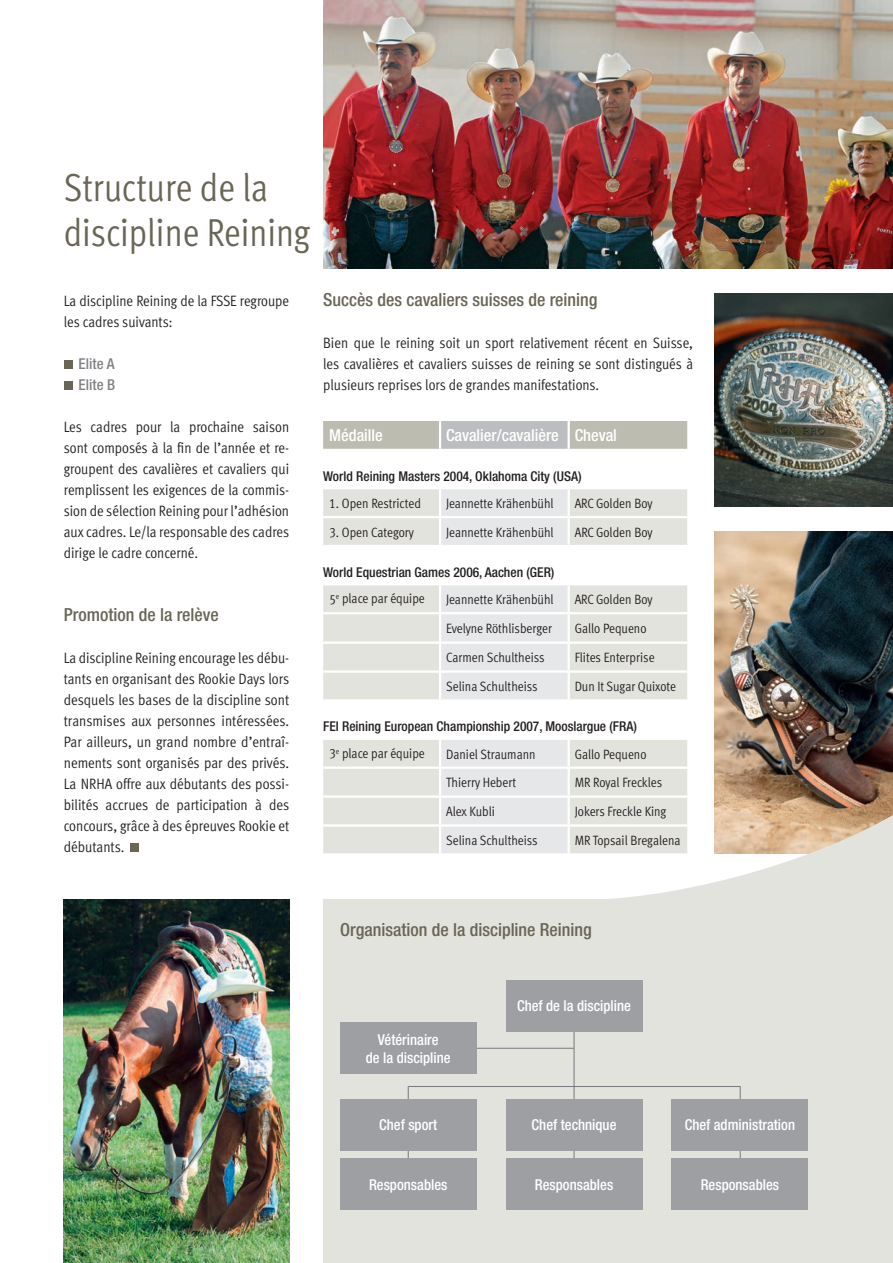
<style>
.page{position:relative;width:893px;height:1263px;background:#fff}
.page>*{position:absolute;margin:0;border:0;box-sizing:border-box;transform-origin:0 0}
.t1{font:39px/45px "Meta Cond Normal LF";color:#696656}
.t2{font:500 condensed 18px "Helvetica Neue LT Std";color:#696656}
.t3{font:500 condensed 16.5px "Helvetica Neue LT Std";color:#fff}
.t4{font:15px/21px "Meta Cond Normal LF";color:#231f20;text-align:justify}
.t5{font:500 condensed 15px/18px "Helvetica Neue LT Std";color:#fff;text-align:center}
.t6{font:500 condensed 15px/21px "Helvetica Neue LT Std";color:#808285}
.t7{font:13.5px "Meta Cond Normal LF";color:#231f20}
.t8{font:500 condensed 13.5px "Helvetica Neue LT Std";color:#231f20}
</style>
<div class="page">
<img style="left:714px;top:532px;width:179px;height:276px">
<div style="left:323px;top:900px;width:561px;height:363px;background:#e3e3de"></div>
<img style="left:714px;top:294px;width:179px;height:212px">
<div style="left:64px;top:360px;width:8px;height:9px;background:#696656"></div>
<div style="left:64px;top:381px;width:8px;height:9px;background:#696656"></div>
<div style="left:131px;top:843px;width:8px;height:9px;background:#696656"></div>
<svg style="left:572px;top:808px;width:321px;height:455px"></svg>
<img style="left:323px;top:0;width:570px;height:268px">
<img style="left:64px;top:900px;width:225px;height:363px">
<div style="left:323px;top:421px;width:364px;height:28px;background:#bdbcb1"></div>
<div style="left:440px;top:421px;width:129px;height:29px;background:#bcbdc0"></div>
<svg style="left:323px;top:489px;width:364px;height:364px;fill:#e3e3de"></svg>
<svg style="left:440px;top:489px;width:129px;height:364px;fill:#e6e7e9"></svg>
<hr style="left:439px;top:421px;width:2px;height:28px;background:#fff">
<hr style="left:568px;top:421px;width:2px;height:28px;background:#fff">
<hr style="left:440px;top:449px;width:129px;height:2px;background:#fff">
<hr style="left:439px;top:489px;width:2px;height:27px;background:#fff">
<hr style="left:568px;top:489px;width:2px;height:27px;background:#fff">
<hr style="left:323px;top:516px;width:117px;height:2px;background:#fff">
<hr style="left:440px;top:516px;width:129px;height:2px;background:#fff">
<hr style="left:439px;top:518px;width:2px;height:27px;background:#fff">
<hr style="left:569px;top:516px;width:118px;height:2px;background:#fff">
<hr style="left:568px;top:518px;width:2px;height:27px;background:#fff">
<hr style="left:323px;top:545px;width:117px;height:2px;background:#fff">
<hr style="left:440px;top:545px;width:129px;height:2px;background:#fff">
<hr style="left:569px;top:545px;width:118px;height:2px;background:#fff">
<hr style="left:323px;top:583px;width:117px;height:2px;background:#fff">
<hr style="left:440px;top:583px;width:129px;height:2px;background:#fff">
<hr style="left:439px;top:585px;width:2px;height:27px;background:#fff">
<hr style="left:569px;top:583px;width:118px;height:2px;background:#fff">
<hr style="left:568px;top:585px;width:2px;height:27px;background:#fff">
<hr style="left:323px;top:612px;width:117px;height:2px;background:#fff">
<hr style="left:440px;top:612px;width:129px;height:2px;background:#fff">
<hr style="left:569px;top:612px;width:118px;height:2px;background:#fff">
<hr style="left:323px;top:641px;width:117px;height:3px;background:#fff">
<hr style="left:440px;top:641px;width:129px;height:3px;background:#fff">
<hr style="left:569px;top:641px;width:118px;height:3px;background:#fff">
<hr style="left:323px;top:670px;width:117px;height:3px;background:#fff">
<hr style="left:440px;top:670px;width:129px;height:3px;background:#fff">
<hr style="left:569px;top:670px;width:118px;height:3px;background:#fff">
<hr style="left:323px;top:699px;width:117px;height:3px;background:#fff">
<hr style="left:440px;top:699px;width:129px;height:3px;background:#fff">
<hr style="left:569px;top:699px;width:118px;height:3px;background:#fff">
<hr style="left:323px;top:738px;width:117px;height:2px;background:#fff">
<hr style="left:440px;top:738px;width:129px;height:2px;background:#fff">
<hr style="left:439px;top:740px;width:2px;height:26px;background:#fff">
<hr style="left:569px;top:738px;width:118px;height:2px;background:#fff">
<hr style="left:568px;top:740px;width:2px;height:26px;background:#fff">
<hr style="left:323px;top:766px;width:117px;height:3px;background:#fff">
<hr style="left:440px;top:766px;width:129px;height:3px;background:#fff">
<hr style="left:569px;top:766px;width:118px;height:3px;background:#fff">
<hr style="left:568px;top:769px;width:2px;height:26px;background:#fff">
<hr style="left:323px;top:795px;width:117px;height:3px;background:#fff">
<hr style="left:440px;top:795px;width:129px;height:3px;background:#fff">
<hr style="left:569px;top:795px;width:118px;height:3px;background:#fff">
<hr style="left:568px;top:798px;width:2px;height:26px;background:#fff">
<hr style="left:323px;top:824px;width:117px;height:3px;background:#fff">
<hr style="left:440px;top:824px;width:129px;height:3px;background:#fff">
<hr style="left:569px;top:824px;width:118px;height:3px;background:#fff">
<hr style="left:568px;top:827px;width:2px;height:26px;background:#fff">
<hr style="left:569px;top:853px;width:118px;height:2px;background:#fff">
<hr style="left:439px;top:614px;width:2px;height:27px;background:#fff">
<hr style="left:568px;top:614px;width:2px;height:27px;background:#fff">
<hr style="left:439px;top:644px;width:2px;height:26px;background:#fff">
<hr style="left:568px;top:644px;width:2px;height:26px;background:#fff">
<hr style="left:439px;top:673px;width:2px;height:26px;background:#fff">
<hr style="left:568px;top:673px;width:2px;height:26px;background:#fff">
<hr style="left:439px;top:769px;width:2px;height:26px;background:#fff">
<hr style="left:439px;top:798px;width:2px;height:26px;background:#fff">
<hr style="left:439px;top:827px;width:2px;height:26px;background:#fff">
<hr style="left:574px;top:1015px;width:1px;height:171px;background:#76787b">
<hr style="left:408px;top:1086px;width:1px;height:94px;background:#76787b">
<hr style="left:740px;top:1086px;width:1px;height:94px;background:#76787b">
<hr style="left:408px;top:1086px;width:332px;height:1px;background:#76787b">
<hr style="left:408px;top:1048px;width:166px;height:1px;background:#76787b">
<div style="left:506px;top:980px;width:136px;height:51px;background:#9d9fa2"></div>
<div style="left:340px;top:1099px;width:136px;height:51px;background:#9d9fa2"></div>
<div style="left:506px;top:1099px;width:136px;height:51px;background:#9d9fa2"></div>
<div style="left:672px;top:1099px;width:136px;height:51px;background:#9d9fa2"></div>
<div style="left:340px;top:1159px;width:136px;height:51px;background:#9d9fa2"></div>
<div style="left:506px;top:1159px;width:136px;height:51px;background:#9d9fa2"></div>
<div style="left:672px;top:1159px;width:136px;height:51px;background:#9d9fa2"></div>
<div style="left:340px;top:1023px;width:136px;height:51px;background:#9d9fa2"></div>
<h1 class="t1" style="left:64px;top:165px;width:248px">Structure de la discipline Reining</h1>
<p class="t4" style="left:64px;top:290px;width:227px">La discipline Reining de la FSSE regroupe les cadres suivants:</p>
<p class="t6" style="left:79px;top:353px;width:38px">Elite A<br>Elite B</p>
<p class="t4" style="left:64px;top:416px;width:227px">Les cadres pour la prochaine saison sont composés à la fin de l’année et re&shy;groupent des cavalières et cavaliers qui remplissent les exigences de la commis&shy;sion de sélection Reining pour l’adhésion aux cadres. Le/la responsable des cadres dirige le cadre concerné.</p>
<p class="t2" style="left:64px;top:604px;width:157px">Promotion de la relève</p>
<p class="t4" style="left:64px;top:647px;width:227px">La discipline Reining encourage les débu&shy;tants en organisant des Rookie Days lors desquels les bases de la discipline sont transmises aux personnes intéressées.<br>Par ailleurs, un grand nombre d’entraî&shy;nements sont organisés par des privés.<br>La N RHA offre aux débutants des possi&shy;bilités accrues de participation à des concours, grâce à des épreuves Rookie et débutants.</p>
<p class="t2" style="left:323px;top:289px;width:276px">Succès des cavaliers suisses de reining</p>
<p class="t4" style="left:323px;top:332px;width:371px">Bien que le reining soit un sport relativement récent en Suisse, les cavalières et cavaliers suisses de reining se sont distingués à plusieurs reprises lors de grandes manifestations.</p>
<p class="t3" style="left:329px;top:426px;width:55px">Médaille</p>
<p class="t3" style="left:446px;top:426px;width:172px">Cavalier/cavalière Cheval</p>
<p class="t8" style="left:323px;top:468px;width:260px">World Reining Masters 2004, Oklahoma City (USA)</p>
<p class="t7" style="left:329px;top:496px;width:93px">1. Open Restricted</p>
<p class="t7" style="left:446px;top:496px;width:109px">Jeannette Krähenbühl</p>
<p class="t7" style="left:575px;top:496px;width:79px">ARC Golden Boy</p>
<p class="t7" style="left:329px;top:525px;width:86px">3. Open Category</p>
<p class="t7" style="left:446px;top:525px;width:109px">Jeannette Krähenbühl</p>
<p class="t7" style="left:575px;top:525px;width:79px">ARC Golden Boy</p>
<p class="t8" style="left:323px;top:564px;width:233px">World Equestrian Games 2006, Aachen (GER)</p>
<p class="t7" style="left:329px;top:591px;width:97px">5<sup>e</sup> place par équipe</p>
<p class="t7" style="left:446px;top:592px;width:109px">Jeannette Krähenbühl</p>
<p class="t7" style="left:575px;top:592px;width:79px">ARC Golden Boy</p>
<p class="t7" style="left:446px;top:621px;width:107px">Evelyne Röthlisberger</p>
<p class="t7" style="left:575px;top:621px;width:73px">Gallo Pequeno</p>
<p class="t7" style="left:446px;top:650px;width:100px">Carmen Schultheiss</p>
<p class="t7" style="left:575px;top:650px;width:81px">Flites Enterprise</p>
<p class="t7" style="left:446px;top:679px;width:93px">Selina Schultheiss</p>
<p class="t7" style="left:575px;top:679px;width:103px">Dun It Sugar Quixote</p>
<p class="t8" style="left:323px;top:718px;width:315px">FEI Reining European Championship 2007, Mooslargue (FRA)</p>
<p class="t7" style="left:329px;top:746px;width:97px">3<sup>e</sup> place par équipe</p>
<p class="t7" style="left:446px;top:746px;width:91px">Daniel Straumann</p>
<p class="t7" style="left:575px;top:746px;width:73px">Gallo Pequeno</p>
<p class="t7" style="left:446px;top:775px;width:72px">Thierry Hebert</p>
<p class="t7" style="left:575px;top:775px;width:89px">MR Royal Freckles</p>
<p class="t7" style="left:446px;top:804px;width:50px">Alex Kubli</p>
<p class="t7" style="left:575px;top:804px;width:93px">Jokers Freckle King</p>
<p class="t7" style="left:446px;top:833px;width:93px">Selina Schultheiss</p>
<p class="t7" style="left:575px;top:833px;width:107px">MR Topsail Bregalena</p>
<p class="t2" style="left:340px;top:918px;width:253px">Organisation de la discipline Reining</p>
<p class="t5" style="left:366px;top:1030px;width:86px">Vétérinaire<br>de la discipline</p>
<p class="t5" style="left:517px;top:996px;width:115px">Chef de la discipline</p>
<p class="t5" style="left:379px;top:1115px;width:59px">Chef sport</p>
<p class="t5" style="left:532px;top:1115px;width:86px">Chef technique</p>
<p class="t5" style="left:685px;top:1115px;width:112px">Chef administration</p>
<p class="t5" style="left:369px;top:1175px;width:80px">Responsables</p>
<p class="t5" style="left:535px;top:1175px;width:80px">Responsables</p>
<p class="t5" style="left:701px;top:1175px;width:80px">Responsables</p>
</div>
